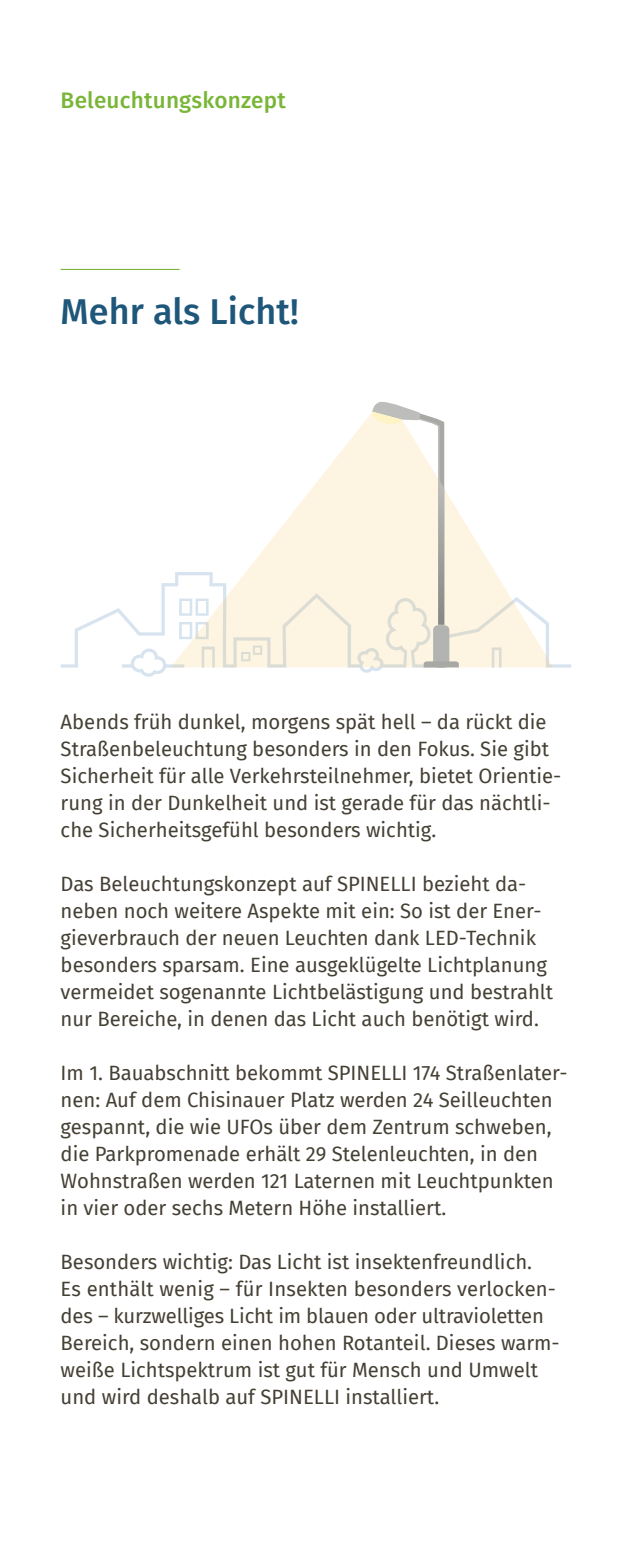
<style>
.page{position:relative;width:632px;height:1550px;background:#fff}
.page>*{position:absolute;margin:0;border:0;box-sizing:border-box;transform-origin:0 0}
.Headline_Inhaltssei{font:500 36px "Fira Sans";color:#1f577a}
.Bereichstext_oben_h{font:500 22.5px "Fira Sans";letter-spacing:.01em;color:#79b638}
.t1{font:20.25px/27px "Fira Sans";color:#454034}
</style>
<div class="page">
<hr style="left:61px;top:269px;width:118px;height:1px;background:#79b638">
<svg style="left:61px;top:583px;width:510px;height:90px"></svg>
<svg style="left:201px;top:667px;width:14px;height:1px"></svg>
<svg style="left:122px;top:648px;width:62px;height:29px"></svg>
<svg style="left:170px;top:414px;width:383px;height:253px"></svg>
<svg style="left:371px;top:401px;width:87px;height:266px;background:#f3ecde"></svg>
<h1 class="Bereichstext_oben_h" style="left:61px;top:82px;width:227px">Beleuchtungskonzept</h1>
<h2 class="Headline_Inhaltssei" style="left:61px;top:283px;width:239px">Mehr als Licht!</h2>
<p class="t1" style="left:61px;top:708px;width:502px">Abends früh dunkel, morgens spät hell – da rückt die Straßenbeleuchtung besonders in den Fokus. Sie gibt Sicherheit für alle Verkehrsteilnehmer, bietet Orientie&shy;rung in der Dunkelheit und ist gerade für das nächtli&shy;che Sicherheitsgefühl besonders wichtig.</p>
<p class="t1" style="left:61px;top:870px;width:494px">Das Beleuchtungskonzept auf SPINELLI bezieht da&shy;neben noch weitere Aspekte mit ein: So ist der Ener&shy;gieverbrauch der neuen Leuchten dank LED-Technik besonders sparsam. Eine ausgeklügelte Lichtplanung vermeidet sogenannte Lichtbelästigung und bestrahlt nur Bereiche, in denen das Licht auch benötigt wird.</p>
<p class="t1" style="left:61px;top:1059px;width:508px">Im 1. Bauabschnitt bekommt SPINELLI 174 Straßenlater&shy;nen: Auf dem Chisinauer Platz werden 24 Seilleuchten gespannt, die wie UFOs über dem Zentrum schweben, die Parkpromenade erhält 29 Stelenleuchten, in den Wohnstraßen werden 121 Laternen mit Leuchtpunkten in vier oder sechs Metern Höhe installiert.</p>
<p class="t1" style="left:61px;top:1248px;width:473px">Besonders wichtig: Das Licht ist insektenfreundlich.</p>
<p class="t1" style="left:61px;top:1275px;width:500px">Es enthält wenig – für Insekten besonders verlocken&shy;des – kurzwelliges Licht im blauen oder ultravioletten Bereich, sondern einen hohen Rotanteil. Dieses warm&shy;weiße Lichtspektrum ist gut für Mensch und Umwelt und wird deshalb auf SPINELLI installiert.</p>
</div>
